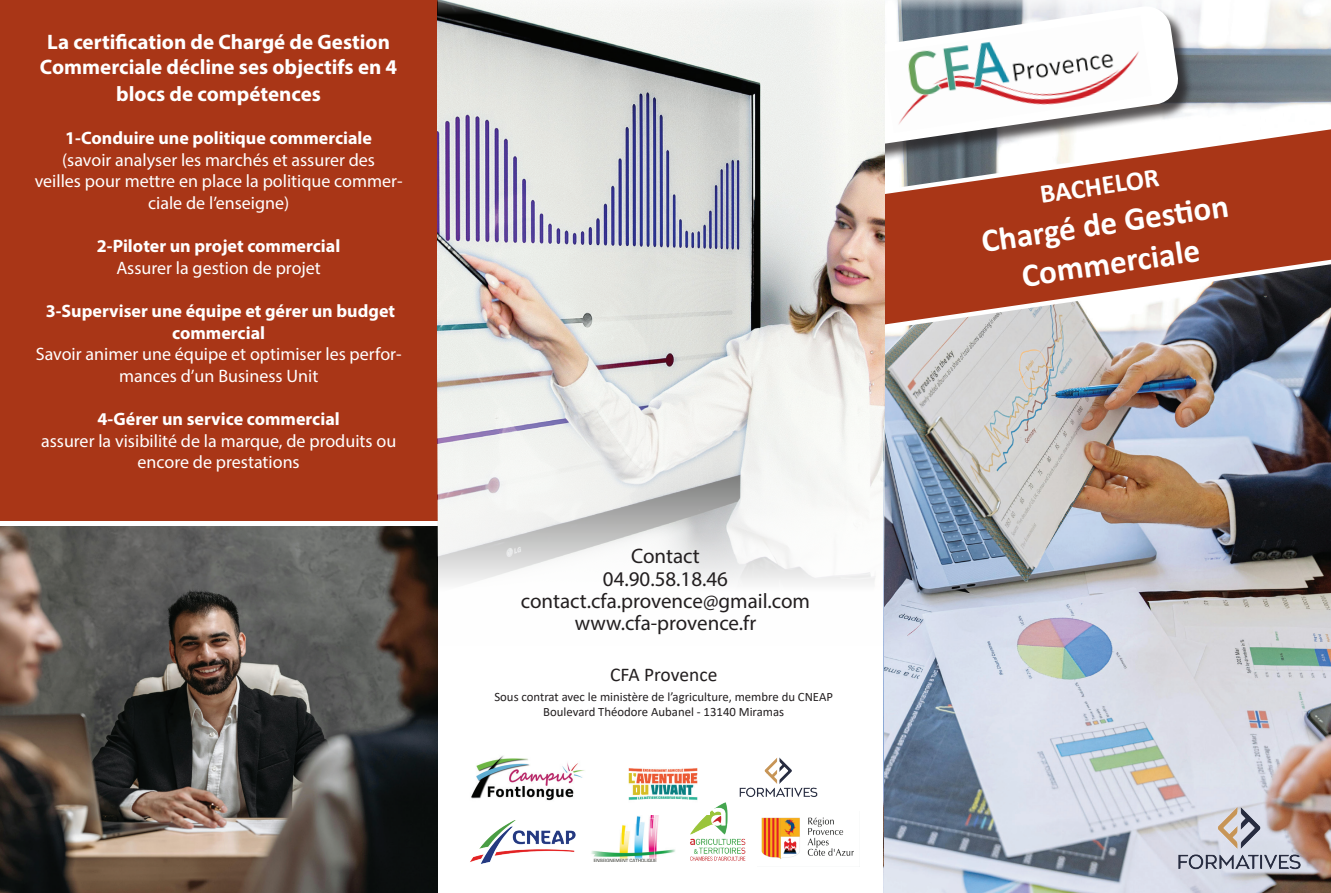
<style>
.page{position:relative;width:1331px;height:893px;background:#fff}
.page>*{position:absolute;margin:0;border:0;box-sizing:border-box;transform-origin:0 0}
.t1{font:700 33px/39.8px "Calibri";color:#fff;text-align:center}
.t2{font:700 27px "Calibri";color:#fff}
.t3{font:700 21px/26.1px "Myriad Pro";color:#fff;text-align:center}
.t4{font:21px/22.4px "Myriad Pro";color:#231f20;text-align:center}
.t5{font:19.5px "Calibri";color:#231f20}
.t6{font:18px/21.6px "Myriad Pro";color:#fff;text-align:center}
.t7{font:700 18px/21.6px "Myriad Pro";color:#fff;text-align:center}
.t8{font:12.75px/15.3px "Calibri";color:#231f20;text-align:center}
</style>
<div class="page">
<img style="left:884px;top:0;width:447px;height:893px">
<svg style="left:884px;top:94px;width:447px;height:240px;background:#aa5d49"></svg>
<div style="left:0;top:0;width:438px;height:521px;background:#a93617"></div>
<img style="left:0;top:527px;width:438px;height:366px">
<div style="left:784px;top:8px;width:410px;height:161px;background:#231f20;opacity:.75"></div>
<svg style="left:884px;top:5px;width:296px;height:150px"></svg>
<img style="left:884px;top:16px;width:268px;height:117px">
<img style="left:438px;top:0;width:446px;height:645px">
<img style="left:690px;top:802px;width:56px;height:59px">
<img style="left:591px;top:815px;width:84px;height:46px">
<img style="left:761px;top:817px;width:93px;height:42px">
<img style="left:470px;top:820px;width:106px;height:44px">
<img style="left:628px;top:768px;width:82px;height:46px">
<img style="left:471px;top:755px;width:114px;height:46px">
<img style="left:1165px;top:789px;width:148px;height:99px">
<img style="left:739px;top:757px;width:79px;height:40px">
<p class="t3" style="left:40px;top:28px;width:359px">La certification de Chargé de Gestion<br>Commerciale décline ses objectifs en 4 blocs de compétences</p>
<p class="t7" style="left:65px;top:127px;width:308px">1-Conduire une politique commerciale</p>
<p class="t6" style="left:35px;top:149px;width:369px">(savoir analyser les marchés et assurer des<br>veilles pour mettre en place la politique commer&shy;ciale de l’enseigne)</p>
<p class="t7" style="left:97px;top:235px;width:245px">2-Piloter un projet commercial</p>
<p class="t6" style="left:116px;top:257px;width:206px">Assurer la gestion de projet</p>
<p class="t7" style="left:46px;top:299px;width:351px">3-Superviser une équipe et gérer un budget commercial</p>
<p class="t6" style="left:36px;top:343px;width:367px">Savoir animer une équipe et optimiser les perfor&shy;mances d’un Business Unit</p>
<p class="t7" style="left:98px;top:407px;width:244px">4-Gérer un service commercial</p>
<p class="t6" style="left:41px;top:429px;width:357px">assurer la visibilité de la marque, de produits ou encore de prestations</p>
<p class="t4" style="left:521px;top:545px;width:291px">Contact<br>04.90.58.18.46 contact.cfa.provence@gmail.com www.cfa-provence.fr</p>
<p class="t5" style="left:610px;top:661px;width:109px">CFA Provence</p>
<p class="t8" style="left:494px;top:689px;width:340px">Sous contrat avec le ministère de l’agriculture, membre du CNEAP<br>Boulevard Théodore Aubanel - 13140 Miramas</p>
<h2 class="t2" style="left:1038px;top:175px;width:121px;rotate:-8deg">BACHELOR</h2>
<h1 class="t1" style="left:979px;top:221px;width:251px;rotate:-8deg">Chargé de Gesti on<br>Commerciale</h1>
</div>
